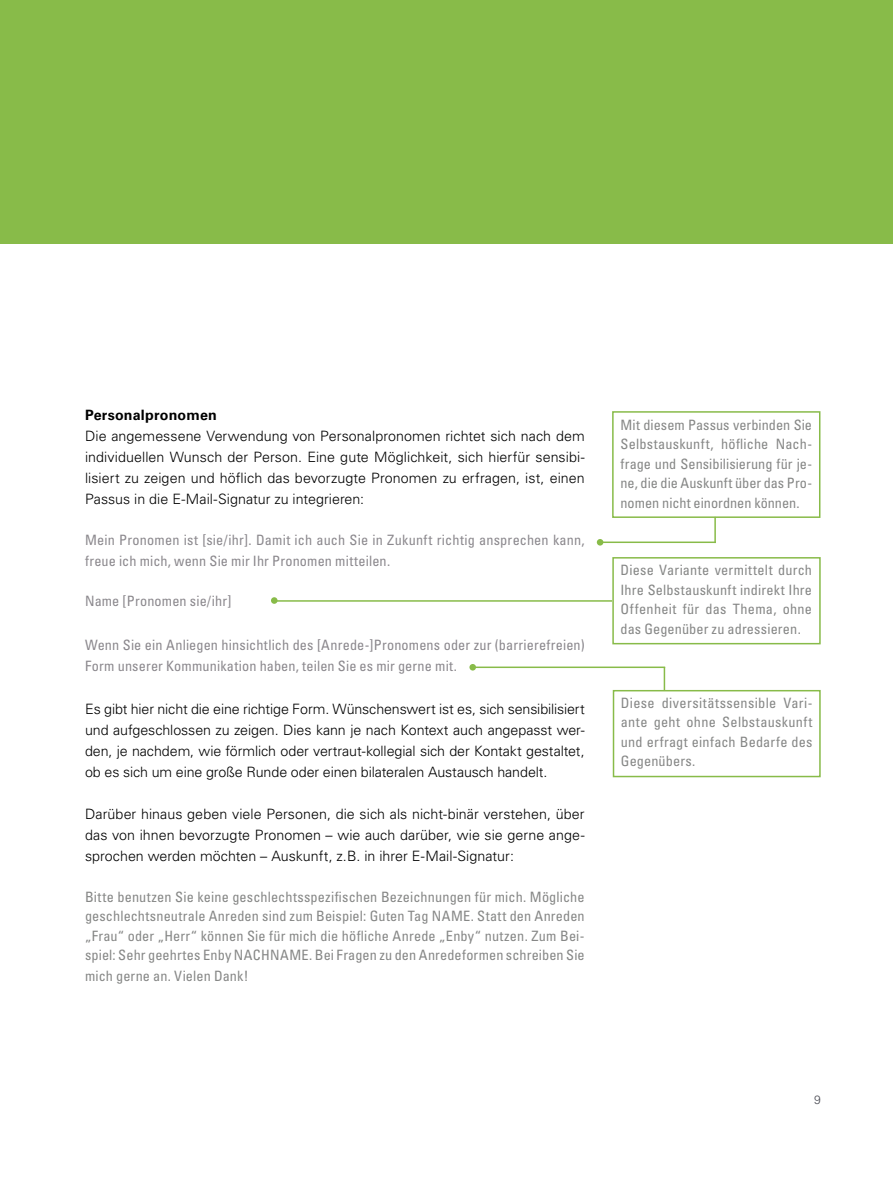
<style>
.page{position:relative;width:893px;height:1191px;background:#fff}
.page>*{position:absolute;margin:0;border:0;box-sizing:border-box;transform-origin:0 0}
.grundschrift{font:300 14.25px/21px "Univers LT Std";color:#000;text-align:justify}
.grundschrift-2{font:condensed 14.25px/19.5px "Univers LT Std";letter-spacing:.01em;color:#868786;text-align:justify}
.grundschrift-3{font:condensed 14.25px/21px "Univers LT Std";letter-spacing:.01em;color:#8b888d}
.t1{font:700 14.25px "Univers LT Std";letter-spacing:.015em;color:#000}
.t2{font:300 12px "Univers LT Std";color:#4c4d55}
</style>
<div class="page">
<div style="left:612px;top:411px;width:208px;height:107px;border:2px solid #88bb49"></div>
<div style="left:612px;top:557px;width:209px;height:87px;border:2px solid #88bb49"></div>
<div style="left:0;top:0;width:893px;height:244px;background:#88bb49"></div>
<hr style="left:714px;top:517px;width:2px;height:26px;background:#88bb49">
<hr style="left:476px;top:666px;width:189px;height:2px;background:#88bb49">
<hr style="left:600px;top:541px;width:116px;height:2px;background:#88bb49">
<svg style="left:664px;top:668px;width:1px;height:22px"></svg>
<hr style="left:274px;top:600px;width:338px;height:1px;background:#88bb49">
<div style="left:271px;top:597px;width:7px;height:7px;background:#88bb49;border-radius:50%"></div>
<div style="left:613px;top:690px;width:208px;height:87px;border:2px solid #88bb49"></div>
<div style="left:469px;top:664px;width:7px;height:6px;background:#88bb49;border-radius:50%"></div>
<svg style="left:597px;top:539px;width:6px;height:6px"></svg>
<h2 class="t1" style="left:85px;top:407px;width:133px">Personalpronomen</h2>
<p class="grundschrift" style="left:85px;top:425px;width:501px">Die angemessene Verwendung von Personalpronomen richtet sich nach dem individuellen Wunsch der Person. Eine gute Möglichkeit, sich hierfür sensibi&shy;lisiert zu zeigen und höflich das bevorzugte Pronomen zu erfragen, ist, einen Passus in die E-Mail-Signatur zu integrieren:</p>
<p class="grundschrift-3" style="left:85px;top:529px;width:501px">Mein Pronomen ist [sie/ihr]. Damit ich auch Sie in Zukunft richtig ansprechen kann, freue ich mich, wenn Sie mir Ihr Pronomen mitteilen.</p>
<p class="grundschrift-3" style="left:85px;top:590px;width:148px">Name [Pronomen sie/ihr]</p>
<p class="grundschrift-3" style="left:85px;top:634px;width:501px">Wenn Sie ein Anliegen hinsichtlich des [Anrede-]Pronomens oder zur (barrierefreien)<br>Form unserer Kommunikation haben, teilen Sie es mir gerne mit.</p>
<p class="grundschrift" style="left:85px;top:698px;width:501px">Es gibt hier nicht die eine richtige Form. Wünschenswert ist es, sich sensibilisiert und aufgeschlossen zu zeigen. Dies kann je nach Kontext auch angepasst wer&shy;den, je nachdem, wie förmlich oder vertraut-kollegial sich der Kontakt gestaltet, ob es sich um eine große Runde oder einen bilateralen Austausch handelt.</p>
<p class="grundschrift" style="left:85px;top:803px;width:501px">Darüber hinaus geben viele Personen, die sich als nicht-binär verstehen, über das von ihnen bevorzugte Pronomen – wie auch darüber, wie sie gerne ange&shy;sprochen werden möchten – Auskunft, z.B. in ihrer E-Mail-Signatur:</p>
<p class="grundschrift-2" style="left:85px;top:886px;width:501px">Bitte benutzen Sie keine geschlechtsspezifischen Bezeichnungen für mich. Mögliche geschlechtsneutrale Anreden sind zum Beispiel: Guten Tag NAME. Statt den Anreden „Frau“ oder „Herr“ können Sie für mich die höfliche Anrede „Enby“ nutzen. Zum Bei&shy;spiel: Sehr geehrtes Enby NACHNAME. Bei Fragen zu den Anredeformen schreiben Sie</p>
<p class="grundschrift-2" style="left:85px;top:966px;width:165px">mich gerne an. Vielen Dank!</p>
<p class="grundschrift-2" style="left:620px;top:415px;width:193px">Mit diesem Passus verbinden Sie Selbstauskunft, höfliche Nach&shy;frage und Sensibilisierung für je&shy;ne, die die Auskunft über das Pro&shy;nomen nicht einordnen können.</p>
<p class="grundschrift-2" style="left:620px;top:560px;width:193px">Diese Variante vermittelt durch Ihre Selbstauskunft indirekt Ihre Offenheit für das Thema, ohne das Gegenüber zu adressieren.</p>
<p class="grundschrift-2" style="left:621px;top:693px;width:193px">Diese diversitätssensible Vari&shy;ante geht ohne Selbstauskunft und erfragt einfach Bedarfe des Gegenübers.</p>
<p class="t2" style="left:814px;top:1092px;width:8px">9</p>
</div>
